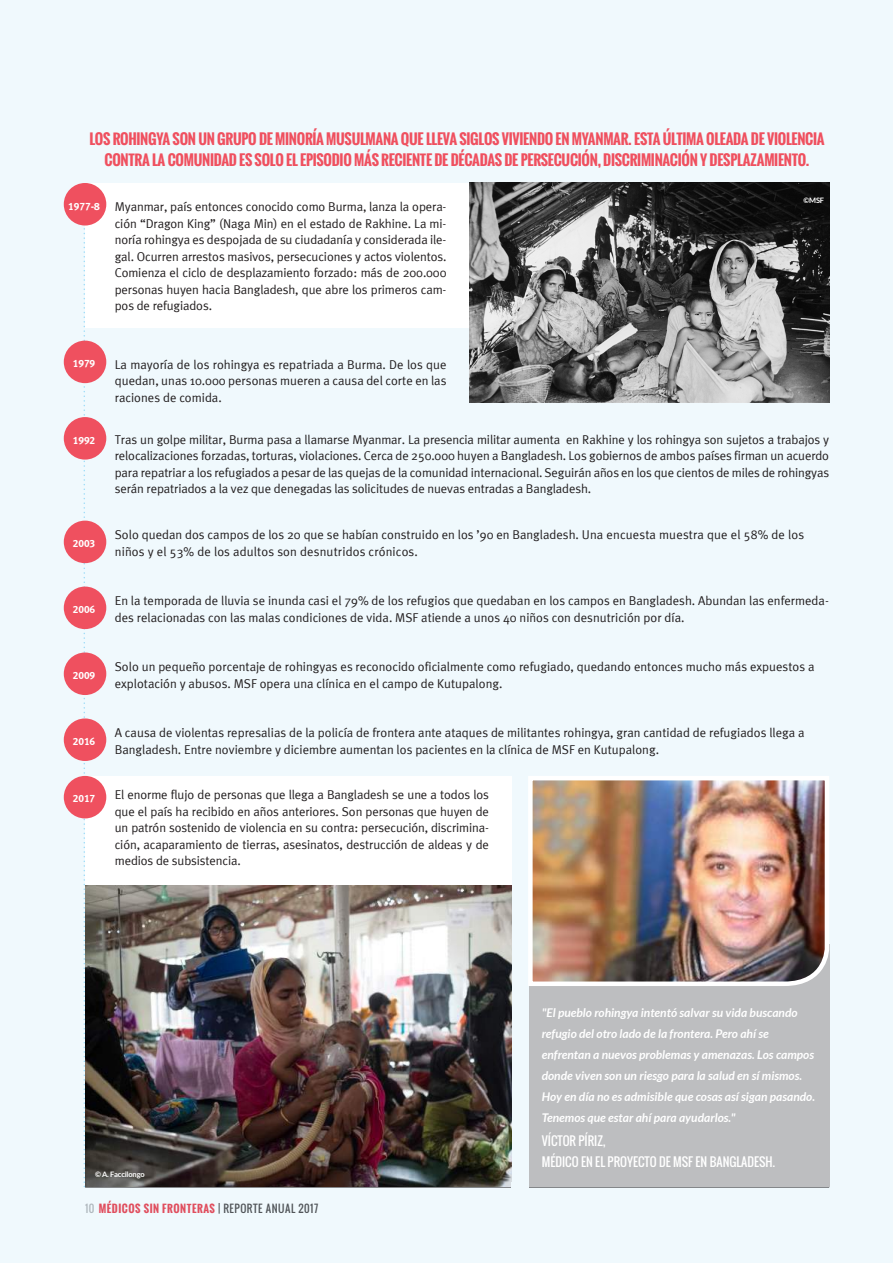
<style>
.page{position:relative;width:893px;height:1263px;background:#f0f9fd}
.page>*{position:absolute;margin:0;border:0;box-sizing:border-box;transform-origin:0 0}
.t1{font:700 14.25px/21px "Oswald";letter-spacing:-.02em;color:#ef505f;text-align:center}
.t2{font:12.75px/16.5px "Meta Plus Normal";color:#231f20;text-align:justify}
.t3{font:italic 700 12px/21px "Lato";color:#fff}
.t4{font:12px/21px "Oswald";color:#fff}
.t5{font:700 10.5px "Oswald";letter-spacing:.05em;color:#ef505f}
.t6{font:10.5px "Meta Plus Bold Caps";color:#fff}
.t7{font:700 7.5px "Lato";letter-spacing:-.02em;color:#fff}
.s1{font-weight:400;color:#bcbdc0}
.s2{font-weight:400;color:#57585a}
</style>
<div class="page">
<div style="left:85px;top:776px;width:427px;height:120px;background:#fff"></div>
<div style="left:85px;top:183px;width:427px;height:145px;background:#fff"></div>
<div style="left:529px;top:944px;width:300px;height:242px;background:#bdbec0"></div>
<img style="left:470px;top:183px;width:359px;height:219px">
<svg style="left:84px;top:225px;width:1px;height:962px"></svg>
<div style="left:64px;top:776px;width:42px;height:42px;background:#ef505f;border-radius:50%"></div>
<div style="left:64px;top:718px;width:42px;height:43px;background:#ef505f;border-radius:50%"></div>
<div style="left:64px;top:652px;width:42px;height:43px;background:#ef505f;border-radius:50%"></div>
<div style="left:64px;top:586px;width:42px;height:43px;background:#ef505f;border-radius:50%"></div>
<div style="left:64px;top:521px;width:42px;height:42px;background:#ef505f;border-radius:50%"></div>
<div style="left:64px;top:417px;width:42px;height:43px;background:#ef505f;border-radius:50%"></div>
<div style="left:64px;top:341px;width:42px;height:42px;background:#ef505f;border-radius:50%"></div>
<div style="left:64px;top:183px;width:42px;height:42px;background:#ef505f;border-radius:50%"></div>
<img style="left:85px;top:886px;width:427px;height:300px">
<img style="left:528px;top:776px;width:302px;height:212px">
<p class="t1" style="left:89px;top:128px;width:737px">LOS ROHINGYA SON UN GRUPO DE MINORÍA MUSULMANA QUE LLEVA SIGLOS VIVIENDO EN MYANMAR. ESTA ÚLTIMA OLEADA DE VIOLENCIA<br>CONTRA LA COMUNIDAD ES SOLO EL EPISODIO MÁS RECIENTE DE DÉCADAS DE PERSECUCIÓN, DISCRIMINACIÓN Y DESPLAZAMIENTO.</p>
<p class="t7" style="left:803px;top:196px;width:22px">©MSF</p>
<p class="t2" style="left:115px;top:198px;width:333px">Myanmar, país entonces conocido como Burma, lanza la opera&shy;ción “Dragon King” (Naga Min) en el estado de Rakhine. La mi&shy;noría rohingya es despojada de su ciudadanía y considerada ile&shy;gal. Ocurren arrestos masivos, persecuciones y actos violentos.<br>Comienza el ciclo de desplazamiento forzado: más de 200.000 personas huyen hacia Bangladesh, que abre los primeros cam&shy;pos de refugiados.</p>
<p class="t6" style="left:68px;top:200px;width:33px">1977-8</p>
<p class="t6" style="left:73px;top:357px;width:24px">1979</p>
<p class="t6" style="left:73px;top:434px;width:24px">1992</p>
<p class="t6" style="left:73px;top:537px;width:24px">2003</p>
<p class="t6" style="left:73px;top:603px;width:24px">2006</p>
<p class="t6" style="left:73px;top:669px;width:24px">2009</p>
<p class="t6" style="left:73px;top:735px;width:24px">2016</p>
<p class="t6" style="left:73px;top:793px;width:24px">2017</p>
<p class="t2" style="left:115px;top:356px;width:333px">La mayoría de los rohingya es repatriada a Burma. De los que quedan, unas 10.000 personas mueren a causa del corte en las raciones de comida.</p>
<p class="t2" style="left:115px;top:431px;width:716px">Tras un golpe militar, Burma pasa a llamarse Myanmar. La presencia militar aumenta en Rakhine y los rohingya son sujetos a trabajos y relocalizaciones forzadas, torturas, violaciones. Cerca de 250.000 huyen a Bangladesh. Los gobiernos de ambos países firman un acuerdo para repatriar a los refugiados a pesar de las quejas de la comunidad internacional. Seguirán años en los que cientos de miles de rohingyas serán repatriados a la vez que denegadas las solicitudes de nuevas entradas a Bangladesh.</p>
<p class="t2" style="left:115px;top:526px;width:691px">Solo quedan dos campos de los 20 que se habían construido en los ’90 en Bangladesh. Una encuesta muestra que el 58% de los niños y el 53% de los adultos son desnutridos crónicos.</p>
<p class="t2" style="left:115px;top:592px;width:716px">En la temporada de lluvia se inunda casi el 79% de los refugios que quedaban en los campos en Bangladesh. Abundan las enfermeda&shy;des relacionadas con las malas condiciones de vida. MSF atiende a unos 40 niños con desnutrición por día.</p>
<p class="t2" style="left:115px;top:658px;width:701px">Solo un pequeño porcentaje de rohingyas es reconocido oficialmente como refugiado, quedando entonces mucho más expuestos a explotación y abusos. MSF opera una clínica en el campo de Kutupalong.</p>
<p class="t2" style="left:115px;top:724px;width:691px">A causa de violentas represalias de la policía de frontera ante ataques de militantes rohingya, gran cantidad de refugiados llega a<br>Bangladesh. Entre noviembre y diciembre aumentan los pacientes en la clínica de MSF en Kutupalong.</p>
<p class="t2" style="left:115px;top:786px;width:376px">El enorme flujo de personas que llega a Bangladesh se une a todos los que el país ha recibido en años anteriores. Son personas que huyen de un patrón sostenido de violencia en su contra: persecución, discrimina&shy;ción, acaparamiento de tierras, asesinatos, destrucción de aldeas y de medios de subsistencia.</p>
<p class="t3" style="left:542px;top:1002px;width:275px">"El pueblo rohingya intentó salvar su vida buscando refugio del otro lado de la frontera. Pero ahí se enfrentan a nuevos problemas y amenazas. Los campos donde viven son un riesgo para la salud en sí mismos.<br>Hoy en día no es admisible que cosas así sigan pasando.<br>Tenemos que estar ahí para ayudarlos."</p>
<p class="t4" style="left:542px;top:1130px;width:235px">VÍCTOR PÍRIZ,<br>MÉDICO EN EL PROYECTO DE MSF EN BANGLADESH.</p>
<p class="t7" style="left:95px;top:1170px;width:51px">© A. Faccilongo</p>
<p class="t5" style="left:85px;top:1201px;width:235px"><span class="s1">10</span> MÉDICOS SIN FRONTERAS <span class="s2">| REPORTE ANUAL 2017</span></p>
</div>
